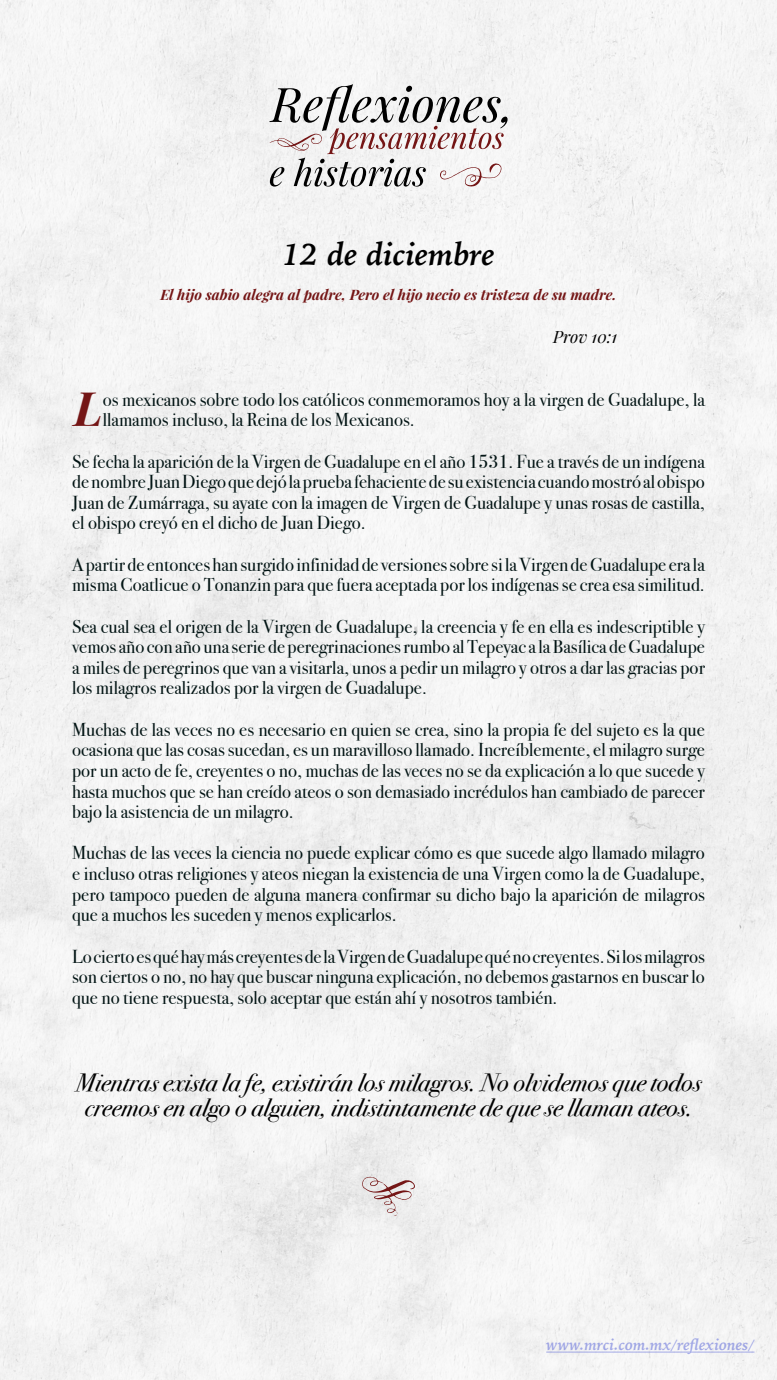
<style>
.page{position:relative;width:777px;height:1380px;background:#fff}
.page>*{position:absolute;margin:0;border:0;box-sizing:border-box;transform-origin:0 0}
.t1{font:italic 700 47.31px "Playfair Display";color:#741515}
.t2{font:italic 700 31.25px "Iowan Old Style";color:#000}
.t3{font:italic 25px/25px "Bodoni Svty Two ITCTT";color:#000;text-align:center}
.t4{font:18.75px/20.6px "Bodoni Svty Two ITCTT";color:#021414;text-align:justify}
.t5{font:italic 16.88px "Playfair Display";color:#000}
.t6{font:italic 700 15.62px "Iowan Old Style";color:#4f5cd6}
.t7{font:italic 700 14.38px "Playfair Display";color:#741515}
</style>
<div class="page">
<div style="left:0;top:0;width:776px;height:1380px;background:#f2f2f2"></div>
<svg style="left:269px;top:84px;width:238px;height:103px"></svg>
<svg style="left:361px;top:1177px;width:54px;height:39px;background:#dacdcd"></svg>
<hr style="left:546px;top:1352px;width:208px;height:1px;background:#4f5cd6">
<h2 class="t2" style="left:282px;top:226px;width:214px">12 de diciembre</h2>
<p class="t7" style="left:160px;top:284px;width:457px">El hijo sabio alegra al padre, Pero el hijo necio es tristeza de su madre.</p>
<p class="t5" style="left:553px;top:325px;width:66px">Prov 10:1</p>
<h1 class="t1" style="left:74px;top:376px;width:30px">L</h1>
<p class="t4" style="left:103px;top:387px;width:603px">os mexicanos sobre todo los católicos conmemoramos hoy a la virgen de Guadalupe, la llamamos incluso, la Reina de los Mexicanos.</p>
<p class="t4" style="left:72px;top:449px;width:634px">Se fecha la aparición de la Virgen de Guadalupe en el año 1531. Fue a través de un indígena de nombre Juan Diego que dejó la prueba fehaciente de su existencia cuando mostró al obispo Juan de Zumárraga, su ayate con la imagen de Virgen de Guadalupe y unas rosas de castilla, el obispo creyó en el dicho de Juan Diego.</p>
<p class="t4" style="left:72px;top:552px;width:634px">A partir de entonces han surgido infinidad de versiones sobre si la Virgen de Guadalupe era la misma Coatlicue o Tonanzin para que fuera aceptada por los indígenas se crea esa similitud.</p>
<p class="t4" style="left:72px;top:614px;width:634px">Sea cual sea el origen de la Virgen de Guadalupe, la creencia y fe en ella es indescriptible y vemos año con año una serie de peregrinaciones rumbo al Tepeyac a la Basílica de Guadalupe a miles de peregrinos que van a visitarla, unos a pedir un milagro y otros a dar las gracias por los milagros realizados por la virgen de Guadalupe.</p>
<p class="t4" style="left:72px;top:717px;width:634px">Muchas de las veces no es necesario en quien se crea, sino la propia fe del sujeto es la que ocasiona que las cosas sucedan, es un maravilloso llamado. Increíblemente, el milagro surge por un acto de fe, creyentes o no, muchas de las veces no se da explicación a lo que sucede y hasta muchos que se han creído ateos o son demasiado incrédulos han cambiado de parecer bajo la asistencia de un milagro.</p>
<p class="t4" style="left:72px;top:841px;width:634px">Muchas de las veces la ciencia no puede explicar cómo es que sucede algo llamado milagro e incluso otras religiones y ateos niegan la existencia de una Virgen como la de Guadalupe, pero tampoco pueden de alguna manera confirmar su dicho bajo la aparición de milagros que a muchos les suceden y menos explicarlos.</p>
<p class="t4" style="left:72px;top:944px;width:634px">Lo cierto es qué hay más creyentes de la Virgen de Guadalupe qué no creyentes. Si los milagros son ciertos o no, no hay que buscar ninguna explicación, no debemos gastarnos en buscar lo que no tiene respuesta, solo aceptar que están ahí y nosotros también.</p>
<h3 class="t3" style="left:76px;top:1068px;width:627px">Mientras exista la fe, existirán los milagros. No olvidemos que todos creemos en algo o alguien, indistintamente de que se llaman ateos.</h3>
<p class="t6" style="left:546px;top:1331px;width:210px">www.mrci.com.mx/reflexiones/</p>
</div>
